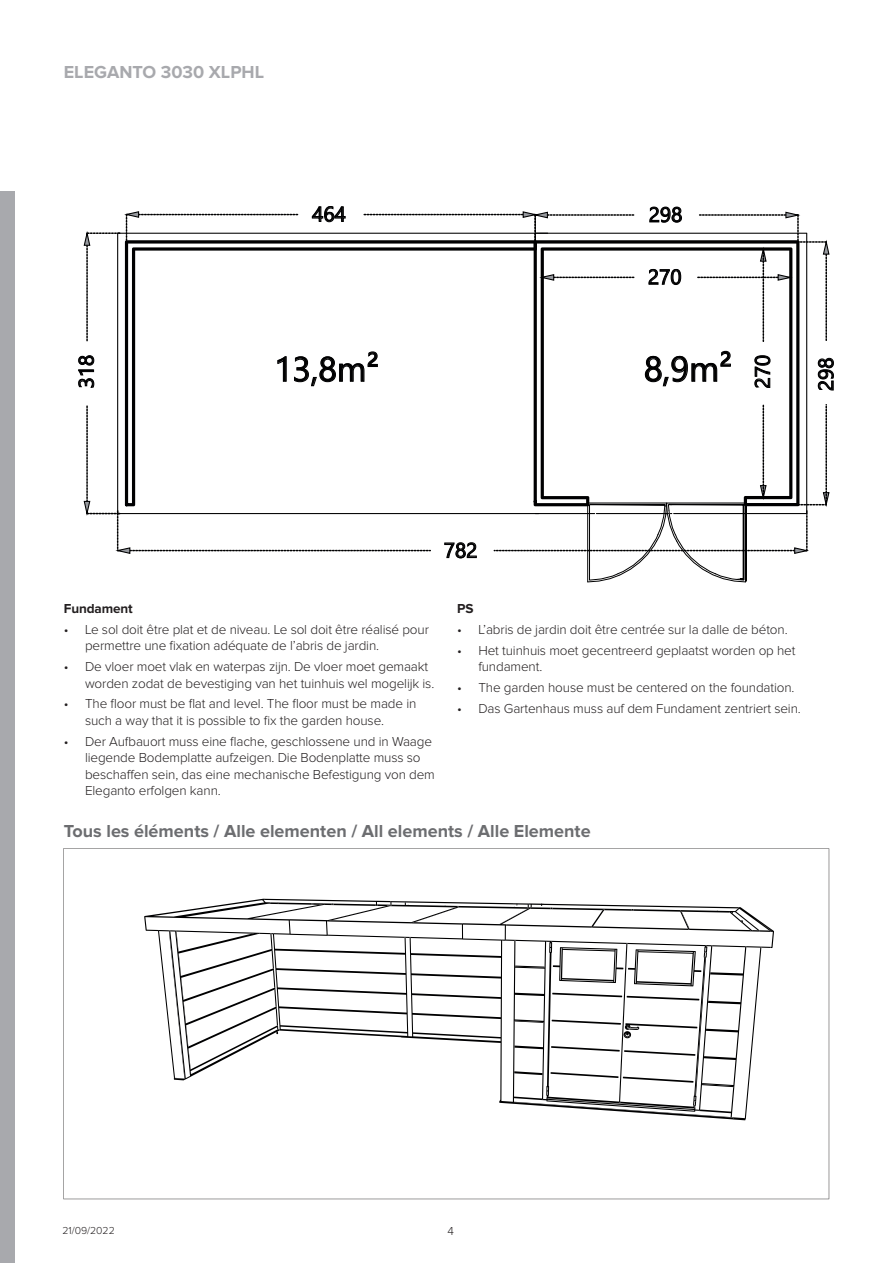
<style>
.page{position:relative;width:893px;height:1263px;background:#fff}
.page>*{position:absolute;margin:0;border:0;box-sizing:border-box;transform-origin:0 0}
.t1{font:34.95px "Segoe UI";color:#000001}
.t2{font:34.2px "Segoe UI";color:#000001}
.t3{font:20.85px "Segoe UI";color:#000001}
.t4{font:700 18px "Proxima Nova";color:#6c6d70}
.t5{font:700 18px "Proxima Nova";color:#a8a9ad}
.t6{font:300 13.5px/16.5px "Proxima Nova";letter-spacing:-.01em;color:#231f20}
.t7{font:700 13.5px "Proxima Nova";letter-spacing:-.01em;color:#231f20}
.t8{font:300 12px "Proxima Nova";color:#231f20}
.t9{font:300 10.5px "Proxima Nova";color:#231f20}
</style>
<div class="page">
<div style="left:0;top:191px;width:15px;height:1072px;background:#a8a9ad"></div>
<svg style="left:125px;top:341px;width:409px;height:64px"></svg>
<svg style="left:534px;top:341px;width:265px;height:64px"></svg>
<svg style="left:83px;top:211px;width:747px;height:130px"></svg>
<svg style="left:83px;top:405px;width:347px;height:149px"></svg>
<svg style="left:494px;top:405px;width:336px;height:177px"></svg>
<svg style="left:64px;top:848px;width:765px;height:351px"></svg>
<h3 class="t5" style="left:64px;top:62px;width:202px">ELEGANTO 3030 XLPHL</h3>
<h3 class="t3" style="left:312px;top:194px;width:35px">464</h3>
<h3 class="t3" style="left:649px;top:195px;width:35px">298</h3>
<h3 class="t3" style="left:648px;top:257px;width:35px">270</h3>
<h2 class="t2" style="left:274px;top:337px;width:106px">13,8m²</h2>
<h1 class="t1" style="left:644px;top:336px;width:90px">8,9m²</h1>
<h3 class="t3" style="left:743px;top:388px;width:35px;rotate:-90deg">270</h3>
<h3 class="t3" style="left:66px;top:388px;width:35px;rotate:-90deg">318</h3>
<h3 class="t3" style="left:806px;top:391px;width:35px;rotate:-90deg">298</h3>
<h3 class="t3" style="left:444px;top:530px;width:35px">782</h3>
<p class="t7" style="left:64px;top:601px;width:70px">Fundament</p>
<p class="t6" style="left:85px;top:622px;width:345px;text-indent:-21px">• Le sol doit être plat et de niveau. Le sol doit être réalisé pour permettre une fixation adéquate de l’abris de jardin.</p>
<p class="t6" style="left:85px;top:659px;width:351px;text-indent:-21px">• De vloer moet vlak en waterpas zijn. De vloer moet gemaakt worden zodat de bevestiging van het tuinhuis wel mogelijk is.</p>
<p class="t6" style="left:85px;top:696px;width:333px;text-indent:-21px">• The floor must be flat and level. The floor must be made in such a way that it is possible to fix the garden house.</p>
<p class="t6" style="left:85px;top:733px;width:351px;text-indent:-21px">• Der Aufbauort muss eine flache, geschlossene und in Waage liegende Bodemplatte aufzeigen. Die Bodenplatte muss so beschaffen sein, das eine mechanische Befestigung von dem Eleganto erfolgen kann.</p>
<p class="t7" style="left:457px;top:601px;width:18px">PS</p>
<p class="t6" style="left:457px;top:622px;width:332px">• L’abris de jardin doit être centrée sur la dalle de béton.</p>
<p class="t6" style="left:478px;top:642px;width:319px;text-indent:-21px">• Het tuinhuis moet gecentreerd geplaatst worden op het fundament.</p>
<p class="t6" style="left:457px;top:680px;width:339px">• The garden house must be centered on the foundation.</p>
<p class="t6" style="left:457px;top:700px;width:345px">• Das Gartenhaus muss auf dem Fundament zentriert sein.</p>
<h3 class="t4" style="left:64px;top:821px;width:528px">Tous les éléments / Alle elementen / All elements / Alle Elemente</h3>
<p class="t9" style="left:62px;top:1226px;width:54px">21/09/2022</p>
<p class="t8" style="left:447px;top:1226px;width:8px">4</p>
</div>
